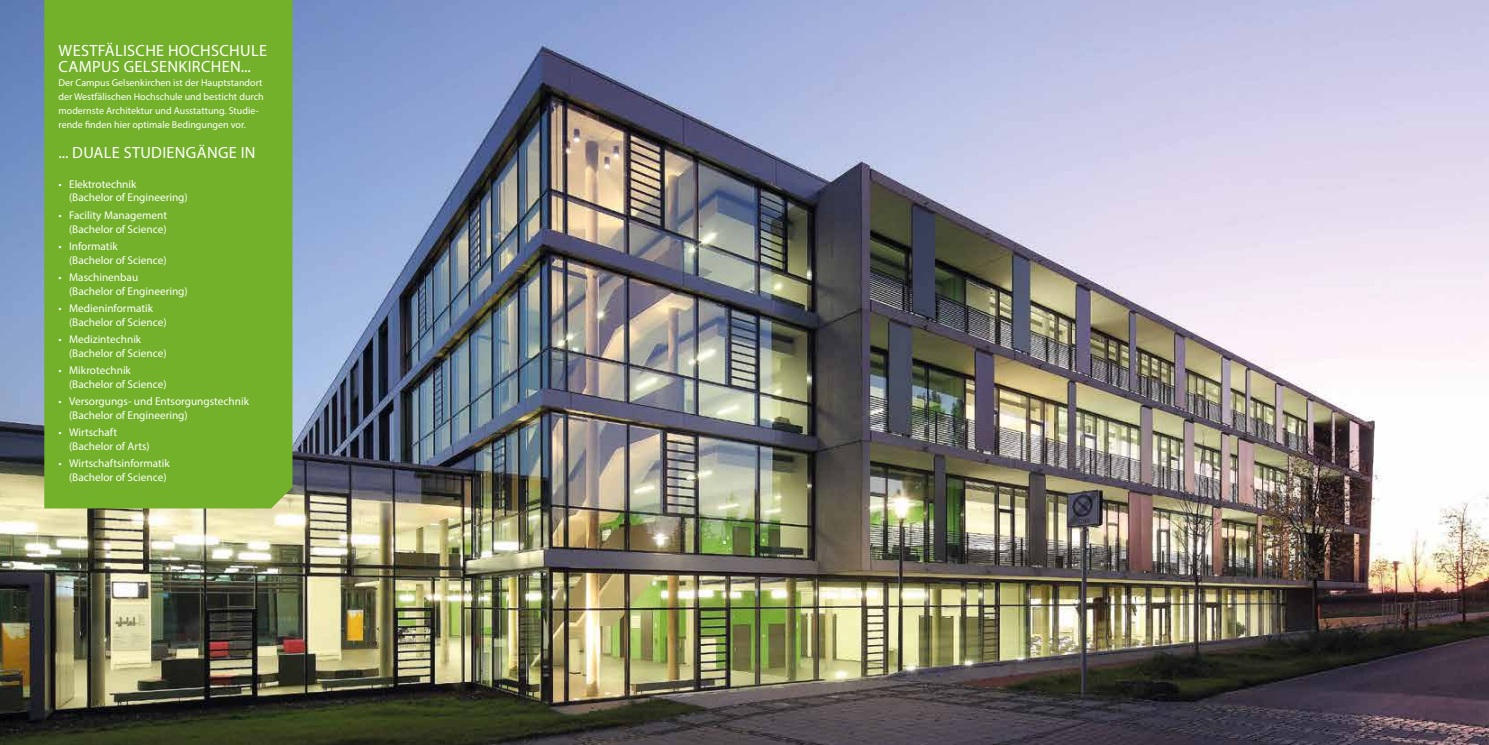
<style>
.page{position:relative;width:1489px;height:745px;background:#fff}
.page>*{position:absolute;margin:0;border:0;box-sizing:border-box;transform-origin:0 0}
.t1{font:16.25px/16.2px "Myriad Pro";letter-spacing:.02em;color:#fff}
.t2{font:11.25px/13.8px "Myriad Pro";color:#fff}
.t3{font:10px/13.8px "Myriad Pro";color:#fff}
</style>
<div class="page">
<img style="left:0;top:0;width:1488px;height:744px">
<svg style="left:44px;top:0;width:248px;height:508px;background:#72af2e"></svg>
<h1 class="t1" style="left:59px;top:42px;width:210px">WESTFÄLISCHE HOCHSCHULE<br>CAMPUS GELSENKIRCHEN...</h1>
<p class="t3" style="left:58px;top:76px;width:207px">Der Campus Gelsenkirchen ist der Hauptstandort der Westfälischen Hochschule und besticht durch modernste Architektur und Ausstattung. Studie&shy;rende finden hier optimale Bedingungen vor.</p>
<h1 class="t1" style="left:58px;top:144px;width:199px">... DUALE STUDIENGÄNGE IN</h1>
<p class="t2" style="left:69px;top:177px;width:120px;text-indent:-11px">• Elektrotechnik<br>(Bachelor of Engineering)</p>
<p class="t2" style="left:58px;top:208px;width:110px;text-align:right">• Facility Management (Bachelor of Science)</p>
<p class="t2" style="left:69px;top:239px;width:99px;text-indent:-11px">• Informatik<br>(Bachelor of Science)</p>
<p class="t2" style="left:69px;top:270px;width:120px;text-indent:-11px">• Maschinenbau<br>(Bachelor of Engineering)</p>
<p class="t2" style="left:69px;top:301px;width:99px;text-indent:-11px">• Medieninformatik (Bachelor of Science)</p>
<p class="t2" style="left:69px;top:332px;width:99px;text-indent:-11px">• Medizintechnik (Bachelor of Science)</p>
<p class="t2" style="left:69px;top:363px;width:99px;text-indent:-11px">• Mikrotechnik (Bachelor of Science)</p>
<p class="t2" style="left:69px;top:394px;width:181px;text-indent:-11px">• Versorgungs- und Entsorgungstechnik (Bachelor of Engineering)</p>
<p class="t2" style="left:69px;top:425px;width:82px;text-indent:-11px">• Wirtschaft (Bachelor of Arts)</p>
<p class="t2" style="left:58px;top:456px;width:113px;text-align:right">• Wirtschaftsinformatik (Bachelor of Science)</p>
</div>
